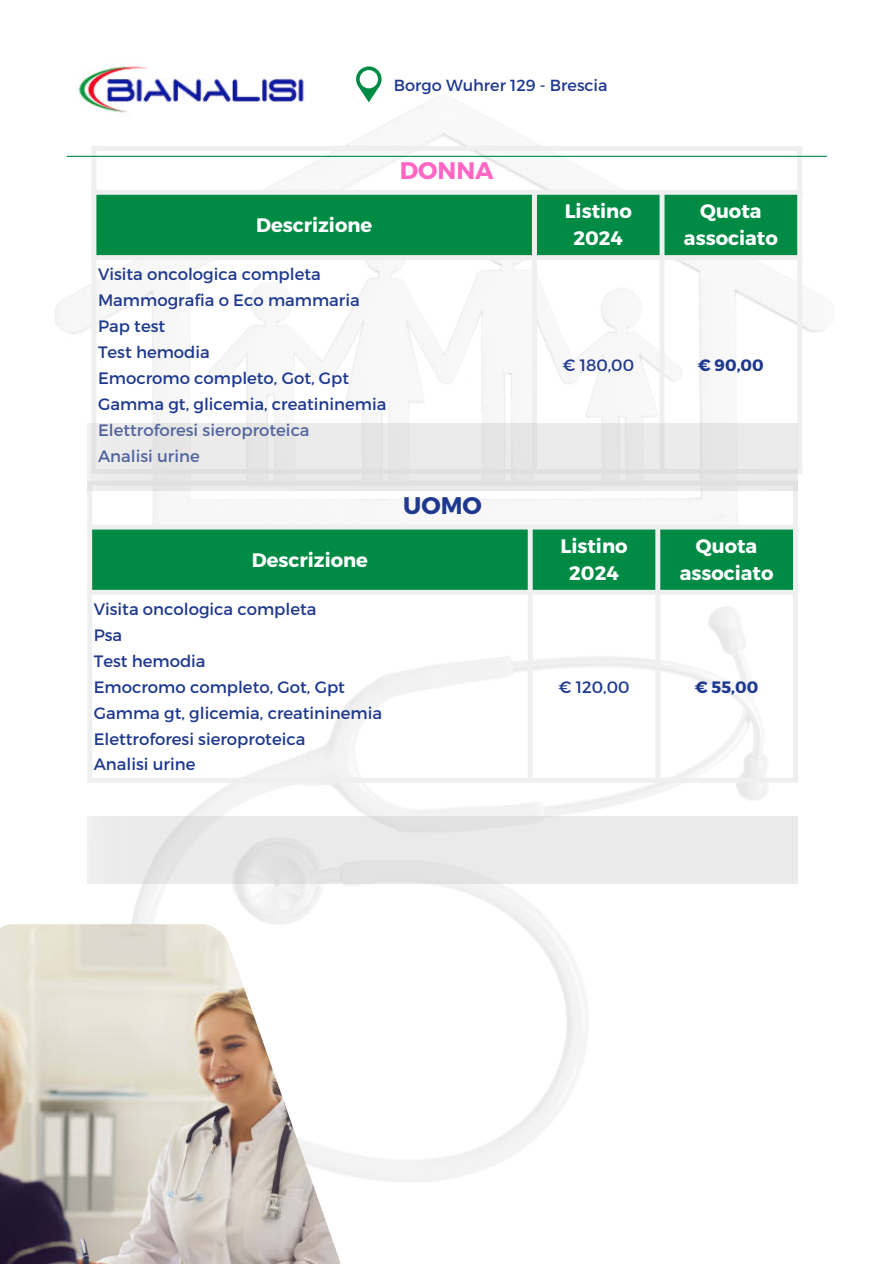
<style>
.page{position:relative;width:894px;height:1264px;background:#fff}
.page>*{position:absolute;margin:0;border:0;box-sizing:border-box;transform-origin:0 0}
.t1{font:700 24px "Montserrat";color:#ff66c4}
.t2{font:700 24px "Montserrat";color:#1d388e}
.t3{font:700 19.5px/27px "Montserrat";color:#fff;text-align:center}
.t4{font:16.5px/25.8px "Montserrat";color:#1d388e}
.t5{font:700 16.5px "Montserrat";color:#1d388e}
.t6{font:16.05px "Montserrat";color:#1d388e}
</style>
<div class="page">
<img style="left:55px;top:75px;width:772px;height:510px">
<div style="left:96px;top:195px;width:701px;height:60px;background:#008b45"></div>
<div style="left:91px;top:151px;width:5px;height:318px;background:#eef0f0"></div>
<div style="left:532px;top:195px;width:5px;height:274px;background:#eef0f0"></div>
<div style="left:659px;top:195px;width:5px;height:274px;background:#eef0f0"></div>
<div style="left:797px;top:151px;width:5px;height:318px;background:#eef0f0"></div>
<div style="left:91px;top:146px;width:711px;height:5px;background:#eef0f0"></div>
<div style="left:91px;top:190px;width:711px;height:5px;background:#eef0f0"></div>
<div style="left:91px;top:255px;width:711px;height:5px;background:#eef0f0"></div>
<div style="left:92px;top:529px;width:700px;height:61px;background:#008b45"></div>
<div style="left:87px;top:485px;width:5px;height:292px;background:#eef0f0"></div>
<div style="left:527px;top:529px;width:5px;height:248px;background:#eef0f0"></div>
<div style="left:655px;top:529px;width:5px;height:248px;background:#eef0f0"></div>
<div style="left:792px;top:485px;width:5px;height:292px;background:#eef0f0"></div>
<div style="left:87px;top:524px;width:710px;height:5px;background:#eef0f0"></div>
<div style="left:87px;top:590px;width:710px;height:5px;background:#eef0f0"></div>
<div style="left:87px;top:777px;width:710px;height:5px;background:#eef0f0"></div>
<img style="left:67px;top:66px;width:249px;height:59px">
<img style="left:87px;top:424px;width:710px;height:66px">
<svg style="left:356px;top:66px;width:25px;height:36px"></svg>
<div style="left:359px;top:70px;width:19px;height:18px;background:#fff;border-radius:50%"></div>
<hr style="left:67px;top:156px;width:759px;height:1px;background:#008b45">
<img style="left:0;top:924px;width:340px;height:339px">
<p class="t6" style="left:394px;top:75px;width:215px">Borgo Wuhrer 129 - Brescia</p>
<p class="t3" style="left:256px;top:212px;width:118px">Descrizione</p>
<p class="t4" style="left:98px;top:261px;width:290px">Visita oncologica completa<br>Mammografia o Eco mammaria<br>Pap test<br>Test hemodia<br>Emocromo completo, Got, Gpt<br>Gamma gt, glicemia, creatininemia<br>Elettroforesi sieroproteica<br>Analisi urine</p>
<p class="t3" style="left:252px;top:546px;width:118px">Descrizione</p>
<p class="t4" style="left:94px;top:596px;width:290px">Visita oncologica completa<br>Psa<br>Test hemodia<br>Emocromo completo, Got, Gpt<br>Gamma gt, glicemia, creatininemia<br>Elettroforesi sieroproteica<br>Analisi urine</p>
<h1 class="t1" style="left:399px;top:156px;width:95px">DONNA</h1>
<h1 class="t2" style="left:403px;top:490px;width:80px">UOMO</h1>
<p class="t3" style="left:564px;top:198px;width:69px">Listino<br>2024</p>
<p class="t3" style="left:683px;top:198px;width:95px">Quota associato</p>
<p class="t4" style="left:562px;top:352px;width:73px">€ 180,00</p>
<p class="t5" style="left:697px;top:355px;width:67px">€ 90,00</p>
<p class="t3" style="left:560px;top:533px;width:69px">Listino<br>2024</p>
<p class="t3" style="left:679px;top:533px;width:95px">Quota associato</p>
<p class="t4" style="left:558px;top:674px;width:73px">€ 120,00</p>
<p class="t5" style="left:694px;top:676px;width:65px">€ 55,00</p>
</div>
